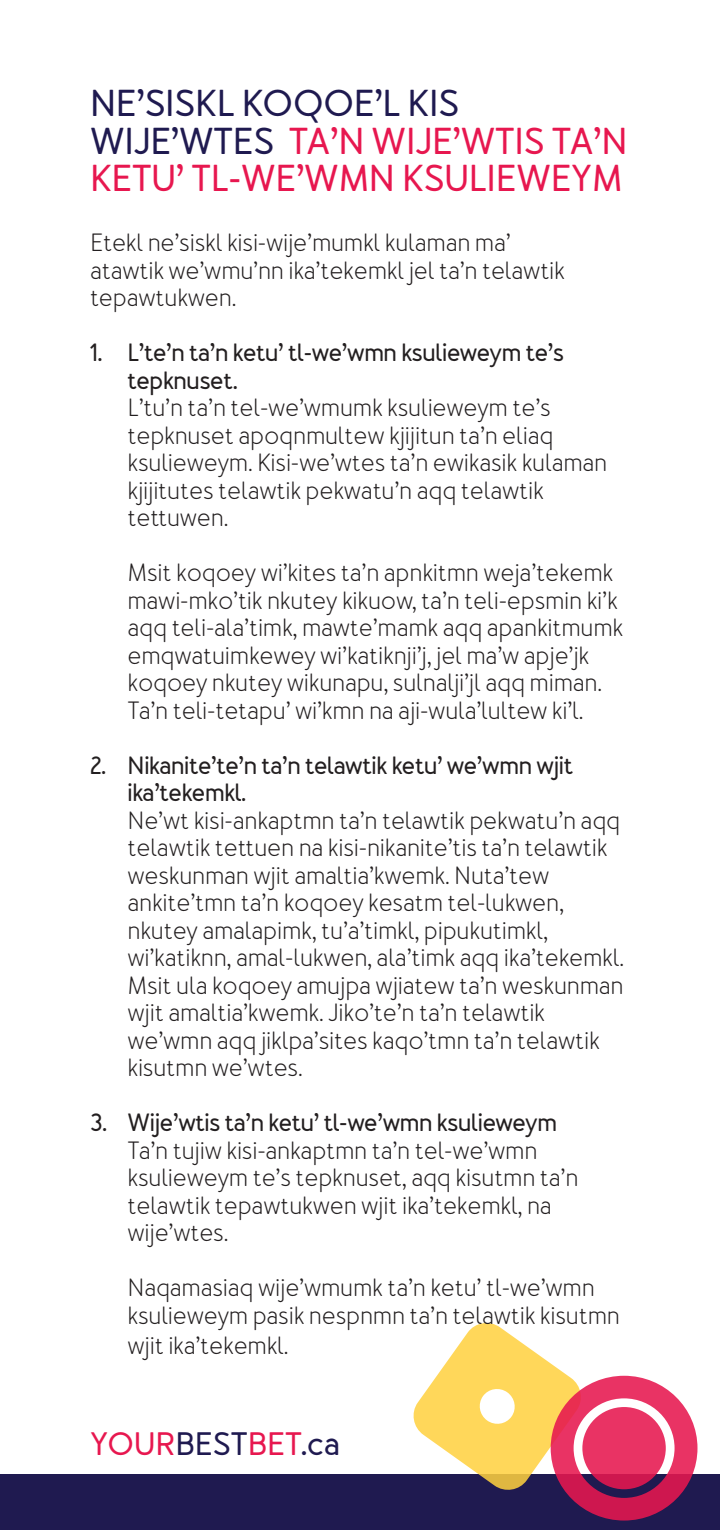
<style>
.page{position:relative;width:720px;height:1530px;background:#fff}
.page>*{position:absolute;margin:0;border:0;box-sizing:border-box;transform-origin:0 0}
.HEAD2{font:700 37.5px/37.5px "Merlo Round";letter-spacing:-.005em;color:#e7174f}
.t1{font:700 32.5px "Merlo Round";color:#e7174f}
.BODY{font:25px/27.5px "Merlo Round";letter-spacing:-.01em;color:#231f20}
.BODY-2{font:700 25px/27.5px "Merlo Round";letter-spacing:-.01em;color:#231f20}
.s1{color:#1f1a50}
</style>
<div class="page">
<div style="left:0;top:1475px;width:720px;height:55px;background:#1f1a50"></div>
<svg style="left:410px;top:1323px;width:288px;height:198px"></svg>
<p class="HEAD2" style="left:90px;top:87px;width:539px"><span class="s1">NE’SISKL KOQOE’L KIS<br>WIJE’WTES</span> TA’N WIJE’WTIS TA’N<br>KETU’ TL-WE’WMN KSULIEWEYM</p>
<p class="BODY" style="left:90px;top:230px;width:477px">Etekl ne’siskl kisi-wije’mumkl kulaman ma’ atawtik we’wmu’nn ika’tekemkl jel ta’n telawtik tepawtukwen.</p>
<p class="BODY-2" style="left:128px;top:341px;width:438px;text-indent:-38px">1. L’te’n ta’n ketu’ tl-we’wmn ksulieweym te’s tepknuset.</p>
<p class="BODY" style="left:128px;top:395px;width:481px">L’tu’n ta’n tel-we’wmumk ksulieweym te’s tepknuset apoqnmultew kjijitun ta’n eliaq ksulieweym. Kisi-we’wtes ta’n ewikasik kulaman kjijitutes telawtik pekwatu’n aqq telawtik tettuwen.</p>
<p class="BODY" style="left:128px;top:560px;width:497px">Msit koqoey wi’kites ta’n apnkitmn weja’tekemk mawi-mko’tik nkutey kikuow, ta’n teli-epsmin ki’k aqq teli-ala’timk, mawte’mamk aqq apankitmumk emqwatuimkewey wi’katiknji’j, jel ma’w apje’jk koqoey nkutey wikunapu, sulnalji’jl aqq miman.<br>Ta’n teli-tetapu’ wi’kmn na aji-wula’lultew ki’l.</p>
<p class="BODY-2" style="left:128px;top:753px;width:447px;text-indent:-38px">2. Nikanite’te’n ta’n telawtik ketu’ we’wmn wjit ika’tekemkl.</p>
<p class="BODY" style="left:128px;top:807px;width:498px">Ne’wt kisi-ankaptmn ta’n telawtik pekwatu’n aqq telawtik tettuen na kisi-nikanite’tis ta’n telawtik weskunman wjit amaltia’kwemk. Nuta’tew ankite’tmn ta’n koqoey kesatm tel-lukwen, nkutey amalapimk, tu’a’timkl, pipukutimkl, wi’katiknn, amal-lukwen, ala’timk aqq ika’tekemkl.<br>Msit ula koqoey amujpa wjiatew ta’n weskunman wjit amaltia’kwemk. Jiko’te’n ta’n telawtik we’wmn aqq jiklpa’sites kaqo’tmn ta’n telawtik kisutmn we’wtes.</p>
<p class="BODY-2" style="left:90px;top:1111px;width:469px">3. Wije’wtis ta’n ketu’ tl-we’wmn ksulieweym</p>
<p class="BODY" style="left:128px;top:1137px;width:452px">Ta’n tujiw kisi-ankaptmn ta’n tel-we’wmn ksulieweym te’s tepknuset, aqq kisutmn ta’n telawtik tepawtukwen wjit ika’tekemkl, na wije’wtes.</p>
<p class="BODY" style="left:128px;top:1275px;width:494px">Naqamasiaq wije’wmumk ta’n ketu’ tl-we’wmn ksulieweym pasik nespnmn ta’n telawtik kisutmn</p>
<p class="BODY" style="left:128px;top:1332px;width:163px">wjit ika’tekemkl.</p>
<p class="t1" style="left:90px;top:1424px;width:251px">YOUR<span class="s1">BEST</span>BET<span class="s1">.ca</span></p>
</div>
